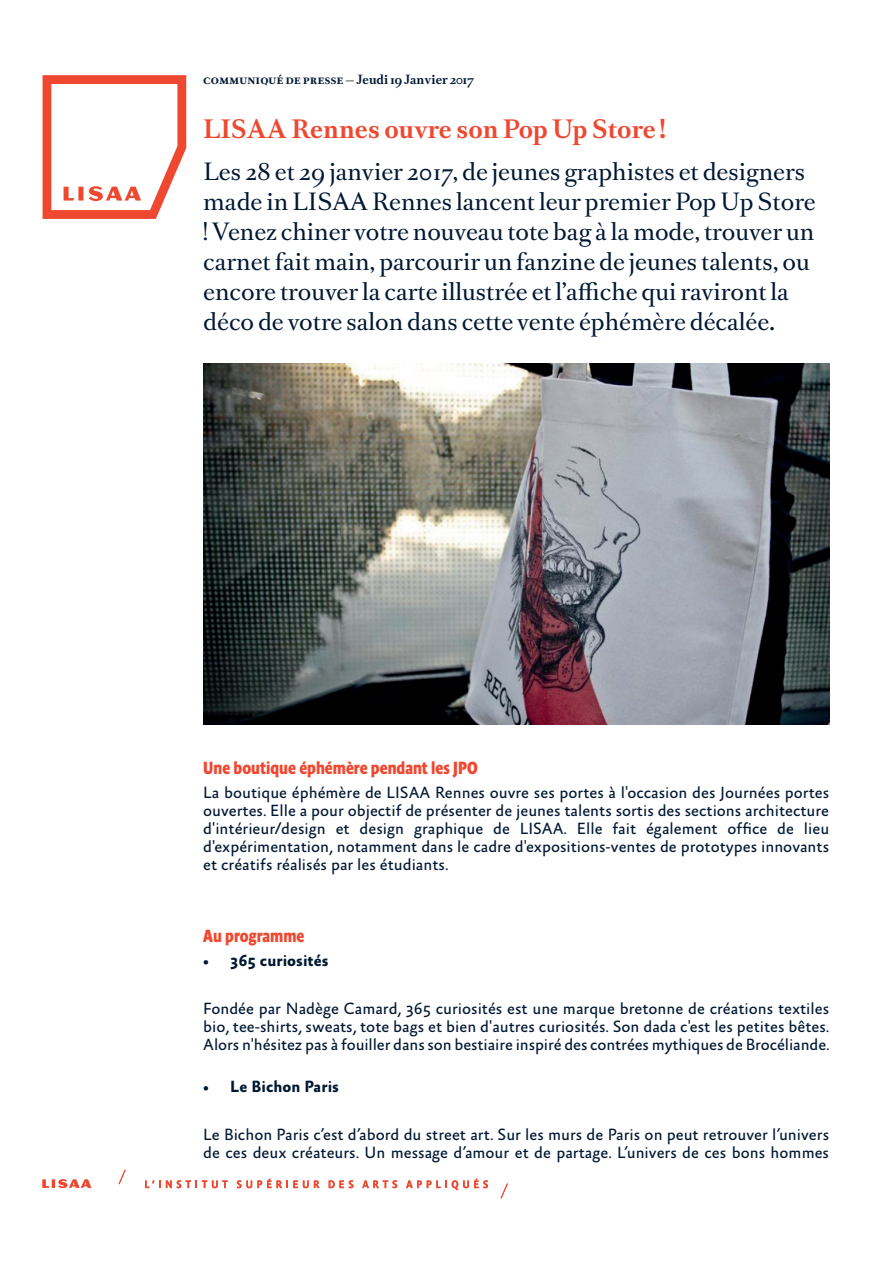
<style>
.page{position:relative;width:893px;height:1263px;background:#fff}
.page>*{position:absolute;margin:0;border:0;box-sizing:border-box;transform-origin:0 0}
.t1{font:700 24px "Romain BP Text";color:#ef4830}
.t2{font:22.5px/30px "Romain BP Text";color:#001832}
.t3{font:700 18px "Absara Sans Headline Pro";color:#ef4830;scale:.92 1}
.t4{font:16.5px/18px "Absara Sans Pro";color:#001832;text-align:justify}
.t5{font:700 16.5px "Absara Sans Pro";color:#001832}
.t6{font:700 12px "Romain BP Text";color:#001832}
</style>
<div class="page">
<svg style="left:43px;top:75px;width:143px;height:144px"></svg>
<img style="left:203px;top:364px;width:626px;height:360px">
<svg style="left:43px;top:1179px;width:48px;height:9px"></svg>
<svg style="left:145px;top:1180px;width:83px;height:8px"></svg>
<svg style="left:237px;top:1179px;width:82px;height:9px"></svg>
<svg style="left:329px;top:1180px;width:24px;height:8px"></svg>
<svg style="left:362px;top:1180px;width:35px;height:8px"></svg>
<svg style="left:406px;top:1179px;width:82px;height:11px"></svg>
<svg style="left:500px;top:1183px;width:8px;height:16px"></svg>
<svg style="left:118px;top:1169px;width:8px;height:16px"></svg>
<p class="t6" style="left:203px;top:69px;width:272px">communiqué de presse — Jeudi 19 Janvier 2017</p>
<h1 class="t1" style="left:203px;top:108px;width:464px">LISAA Rennes ouvre son Pop Up Store !</h1>
<p class="t2" style="left:203px;top:155px;width:614px">Les 28 et 29 janvier 2017, de jeunes graphistes et designers made in LISAA Rennes lancent leur premier Pop Up Store ! Venez chiner votre nouveau tote bag à la mode, trouver un carnet fait main, parcourir un fanzine de jeunes talents, ou encore trouver la carte illustrée et l’affiche qui raviront la déco de votre salon dans cette vente éphémère décalée.</p>
<p class="t3" style="left:203px;top:757px;width:300px">Une boutique éphémère pendant les JPO</p>
<p class="t4" style="left:203px;top:784px;width:627px">La boutique éphémère de LISAA Rennes ouvre ses portes à l'occasion des Journées portes ouvertes. Elle a pour objectif de présenter de jeunes talents sortis des sections architecture d'intérieur/design et design graphique de LISAA. Elle fait également office de lieu d'expérimentation, notamment dans le cadre d'expositions-ventes de prototypes innovants et créatifs réalisés par les étudiants.</p>
<p class="t3" style="left:203px;top:925px;width:112px">Au programme</p>
<p class="t5" style="left:203px;top:951px;width:127px">• 365 curiosités</p>
<p class="t4" style="left:203px;top:1000px;width:628px">Fondée par Nadège Camard, 365 curiosités est une marque bretonne de créations textiles bio, tee-shirts, sweats, tote bags et bien d'autres curiosités. Son dada c'est les petites bêtes.<br>Alors n'hésitez pas à fouiller dans son bestiaire inspiré des contrées mythiques de Brocéliande.</p>
<p class="t5" style="left:203px;top:1077px;width:137px">• Le Bichon Paris</p>
<p class="t4" style="left:203px;top:1126px;width:627px">Le Bichon Paris c’est d’abord du street art. Sur les murs de Paris on peut retrouver l’univers de ces deux créateurs. Un message d’amour et de partage. L’univers de ces bons hommes</p>
</div>
